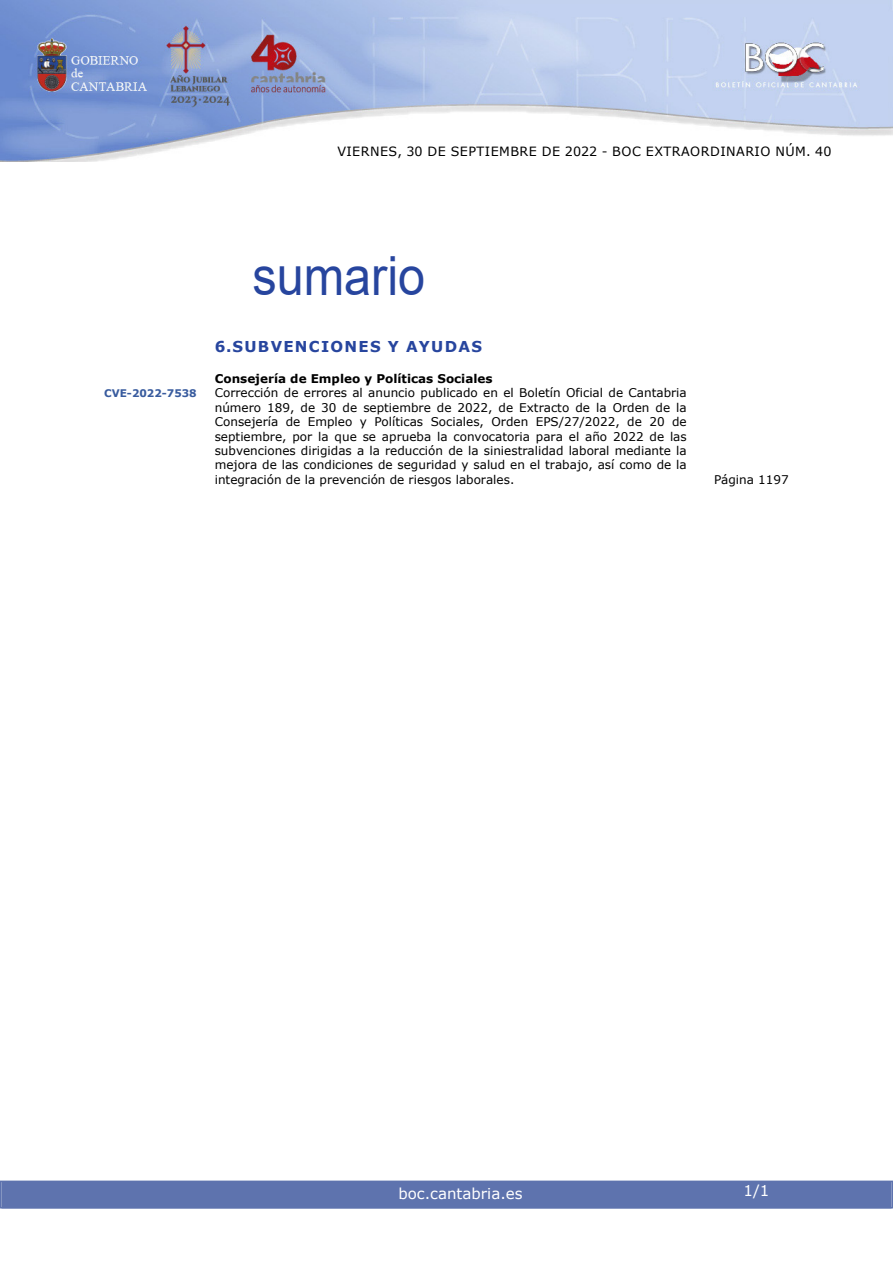
<style>
.page{position:relative;width:893px;height:1263px;background:#fff}
.page>*{position:absolute;margin:0;border:0;box-sizing:border-box;transform-origin:0 0}
.SUMARIO{font:54px "Arial";color:#27459e;scale:.9 1}
.indice_1{font:700 15px "Verdana";letter-spacing:.085em;color:#27459e}
.t1{font:15px "Verdana";color:#fff}
.t2{font:12.75px "Verdana";letter-spacing:.035em;color:#000}
.indice_4{font:12px/14.4px "Verdana";color:#000;text-align:justify}
.indice_3{font:700 12px "Verdana";color:#000}
.indice_4-2{font:700 10.5px "Verdana";color:#385b9e}
</style>
<div class="page">
<img style="left:0;top:0;width:893px;height:161px">
<div style="left:2px;top:1181px;width:889px;height:27px;background:#5e73ae"></div>
<div style="left:0;top:1180px;width:893px;height:28px;border:2px solid #5e73ae"></div>
<p class="t2" style="left:337px;top:142px;width:496px">VIERNES, 30 DE SEPTIEMBRE DE 2022 - BOC EXTRAORDINARIO NÚM. 40</p>
<h1 class="SUMARIO" style="left:252px;top:239px;width:194px">sumario</h1>
<h2 class="indice_1" style="left:215px;top:336px;width:269px">6.SUBVENCIONES Y AYUDAS</h2>
<h4 class="indice_3" style="left:215px;top:370px;width:279px">Consejería de Empleo y Políticas Sociales</h4>
<p class="indice_4-2" style="left:104px;top:386px;width:94px">CVE-2022-7538</p>
<p class="indice_4" style="left:215px;top:386px;width:473px">Corrección de errores al anuncio publicado en el Boletín Oficial de Cantabria número 189, de 30 de septiembre de 2022, de Extracto de la Orden de la Consejería de Empleo y Políticas Sociales, Orden EPS/27/2022, de 20 de septiembre, por la que se aprueba la convocatoria para el año 2022 de las subvenciones dirigidas a la reducción de la siniestralidad laboral mediante la mejora de las condiciones de seguridad y salud en el trabajo, así como de la integración de la prevención de riesgos laborales.</p>
<p class="indice_4" style="left:714px;top:472px;width:76px">Página 1197</p>
<p class="t1" style="left:398px;top:1183px;width:126px">boc.cantabria.es</p>
<p class="t1" style="left:744px;top:1180px;width:27px">1/1</p>
</div>
